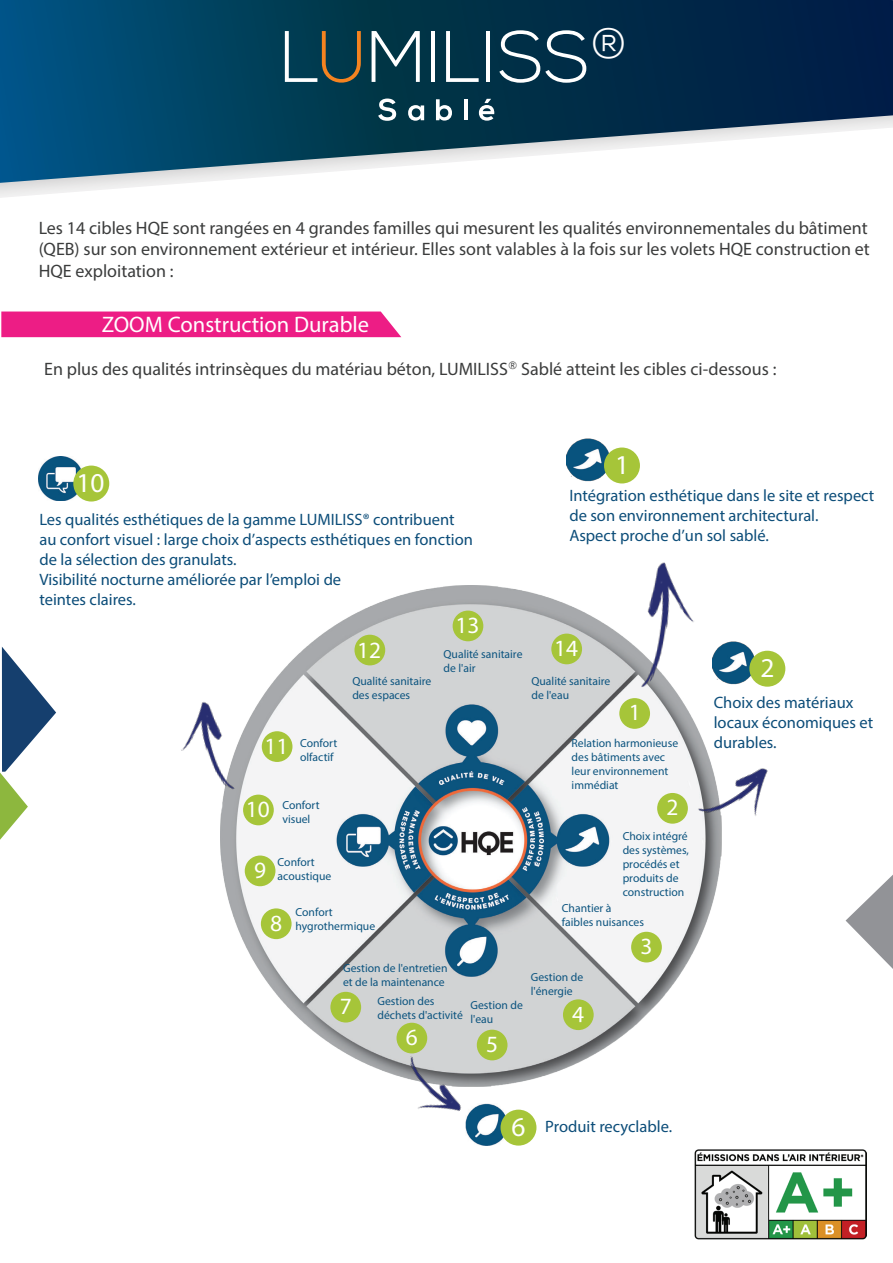
<style>
.page{position:relative;width:893px;height:1263px;background:#fff}
.page>*{position:absolute;margin:0;border:0;box-sizing:border-box;transform-origin:0 0}
.t1{font:300 72.75px "Nexa";color:#fff}
.t2{font:27.3px "Myriad Pro";color:#fff}
.t3{font:23.4px "Myriad Pro";color:#fff}
.t4{font:22.5px "Myriad Pro";color:#fff}
.t5{font:18px/21.6px "Myriad Pro";color:#3b3c3c;text-align:justify}
.t6{font:16.5px/19.8px "Myriad Pro";color:#0c4d79}
.t7{font:11.7px/14px "Myriad Pro";color:#0c547f}
.s1{color:#f58320}
.s2{font-size:27.3px;color:#fff}
</style>
<div class="page">
<img style="left:220px;top:586px;width:502px;height:501px">
<div style="left:619px;top:698px;width:31px;height:31px;background:#a6c539;border-radius:50%"></div>
<div style="left:657px;top:793px;width:31px;height:31px;background:#a6c539;border-radius:50%"></div>
<div style="left:631px;top:932px;width:31px;height:30px;background:#a6c539;border-radius:50%"></div>
<div style="left:563px;top:999px;width:31px;height:31px;background:#a6c539;border-radius:50%"></div>
<div style="left:477px;top:1030px;width:30px;height:30px;background:#a6c539;border-radius:50%"></div>
<div style="left:396px;top:1023px;width:31px;height:30px;background:#a6c539;border-radius:50%"></div>
<div style="left:330px;top:992px;width:31px;height:30px;background:#a6c539;border-radius:50%"></div>
<div style="left:261px;top:908px;width:31px;height:31px;background:#a6c539;border-radius:50%"></div>
<div style="left:245px;top:855px;width:30px;height:31px;background:#a6c539;border-radius:50%"></div>
<div style="left:243px;top:795px;width:31px;height:30px;background:#a6c539;border-radius:50%"></div>
<div style="left:262px;top:731px;width:30px;height:31px;background:#a6c539;border-radius:50%"></div>
<div style="left:551px;top:634px;width:31px;height:30px;background:#a6c539;border-radius:50%"></div>
<div style="left:453px;top:611px;width:30px;height:30px;background:#a6c539;border-radius:50%"></div>
<div style="left:354px;top:635px;width:31px;height:30px;background:#a6c539;border-radius:50%"></div>
<img style="left:38px;top:456px;width:44px;height:44px">
<div style="left:73px;top:466px;width:36px;height:35px;background:#a6c539;border-radius:50%"></div>
<img style="left:567px;top:438px;width:43px;height:44px">
<div style="left:604px;top:447px;width:36px;height:36px;background:#a6c539;border-radius:50%"></div>
<svg style="left:846px;top:875px;width:47px;height:94px"></svg>
<svg style="left:0;top:647px;width:56px;height:193px"></svg>
<img style="left:181px;top:697px;width:58px;height:104px">
<img style="left:388px;top:1053px;width:78px;height:58px">
<img style="left:635px;top:562px;width:67px;height:132px">
<svg style="left:0;top:183px;width:180px;height:15px"></svg>
<svg style="left:0;top:0;width:893px;height:183px;background:#2e5b74"></svg>
<div style="left:1px;top:311px;width:400px;height:26px;background:#ed1d85"></div>
<img style="left:465px;top:1104px;width:42px;height:41px">
<div style="left:500px;top:1110px;width:36px;height:35px;background:#a6c539;border-radius:50%"></div>
<img style="left:712px;top:641px;width:42px;height:44px">
<div style="left:749px;top:651px;width:36px;height:36px;background:#a6c539;border-radius:50%"></div>
<img style="left:695px;top:761px;width:73px;height:80px">
<svg style="left:378px;top:99px;width:18px;height:22px"></svg>
<svg style="left:408px;top:105px;width:16px;height:16px"></svg>
<svg style="left:436px;top:99px;width:16px;height:22px"></svg>
<hr style="left:464px;top:99px;width:3px;height:21px;background:#fff">
<svg style="left:479px;top:99px;width:16px;height:22px"></svg>
<img style="left:695px;top:1149px;width:171px;height:91px">
<h1 class="t1" style="left:280px;top:15px;width:350px">L<span class="s1">U</span>MILISS<sup>®</sup></h1>
<p class="t5" style="left:39px;top:217px;width:833px">Les 14 cibles HQE sont rangées en 4 grandes familles qui mesurent les qualités environnementales du bâtiment (QEB) sur son environnement extérieur et intérieur. Elles sont valables à la fois sur les volets HQE construction et HQE exploitation :</p>
<h3 class="t4" style="left:102px;top:310px;width:269px">ZOOM Construction Durable</h3>
<h3 class="t5" style="left:44px;top:358px;width:734px">En plus des qualités intrinsèques du matériau béton, LUMILISS<sup>®</sup> Sablé atteint les cibles ci-dessous :</h3>
<h2 class="t2" style="left:77px;top:466px;width:30px">10</h2>
<h3 class="t6" style="left:39px;top:510px;width:435px">Les qualités esthétiques de la gamme LUMILISS® contribuent au confort visuel : large choix d’aspects esthétiques en fonction de la sélection des granulats.<br>Visibilité nocturne améliorée par l’emploi de<br>teintes claires.</h3>
<h3 class="t3" style="left:264px;top:732px;width:25px">11</h3>
<p class="t7" style="left:300px;top:736px;width:39px">Confort olfactif</p>
<h3 class="t3" style="left:357px;top:635px;width:25px">12</h3>
<p class="t7" style="left:352px;top:674px;width:80px">Qualité sanitaire des espaces</p>
<h3 class="t3" style="left:455px;top:611px;width:25px">13</h3>
<p class="t7" style="left:443px;top:647px;width:80px">Qualité sanitaire de l'air</p>
<h3 class="t3" style="left:246px;top:795px;width:25px">10</h3>
<p class="t7" style="left:282px;top:798px;width:39px">Confort visuel</p>
<h3 class="t3" style="left:254px;top:855px;width:13px">9</h3>
<p class="t7" style="left:278px;top:855px;width:55px">Confort acoustique</p>
<p class="t7" style="left:296px;top:905px;width:81px">Confort hygrothermique</p>
<p class="t7" style="left:343px;top:961px;width:106px">Gestion de l'entretien et de la maintenance</p>
<h3 class="t3" style="left:340px;top:992px;width:13px">7</h3>
<p class="t7" style="left:377px;top:993px;width:87px">Gestion des déchets d'activité</p>
<h3 class="t3" style="left:406px;top:1023px;width:13px">6</h3>
<p class="t7" style="left:470px;top:998px;width:54px">Gestion de l'eau</p>
<h3 class="t3" style="left:486px;top:1030px;width:13px">5</h3>
<h2 class="t2" style="left:615px;top:448px;width:16px">1</h2>
<h3 class="t6" style="left:569px;top:485px;width:306px">Intégration esthétique dans le site et respect de son environnement architectural.<br>Aspect proche d’un sol sablé.</h3>
<h3 class="t3" style="left:554px;top:634px;width:25px">14</h3>
<p class="t7" style="left:531px;top:674px;width:80px">Qualité sanitaire de l'eau</p>
<h3 class="t3" style="left:629px;top:698px;width:13px">1</h3>
<p class="t7" style="left:572px;top:736px;width:108px">Relation harmonieuse des bâtiments avec leur environnement immédiat</p>
<h3 class="t3" style="left:667px;top:793px;width:13px">2</h3>
<p class="t7" style="left:623px;top:829px;width:68px">Choix intégré des systèmes, procédés et produits de construction</p>
<p class="t7" style="left:562px;top:901px;width:84px">Chantier à faibles nuisances</p>
<p class="t7" style="left:531px;top:970px;width:54px">Gestion de l'énergie</p>
<h3 class="t3" style="left:641px;top:932px;width:13px">3</h3>
<h2 class="t2" style="left:760px;top:651px;width:16px">2</h2>
<h3 class="t6" style="left:714px;top:692px;width:161px">Choix des matériaux locaux économiques et durables.</h3>
<h3 class="t6" style="left:512px;top:1116px;width:162px"><span class="s2">6</span> Produit recyclable.</h3>
</div>
